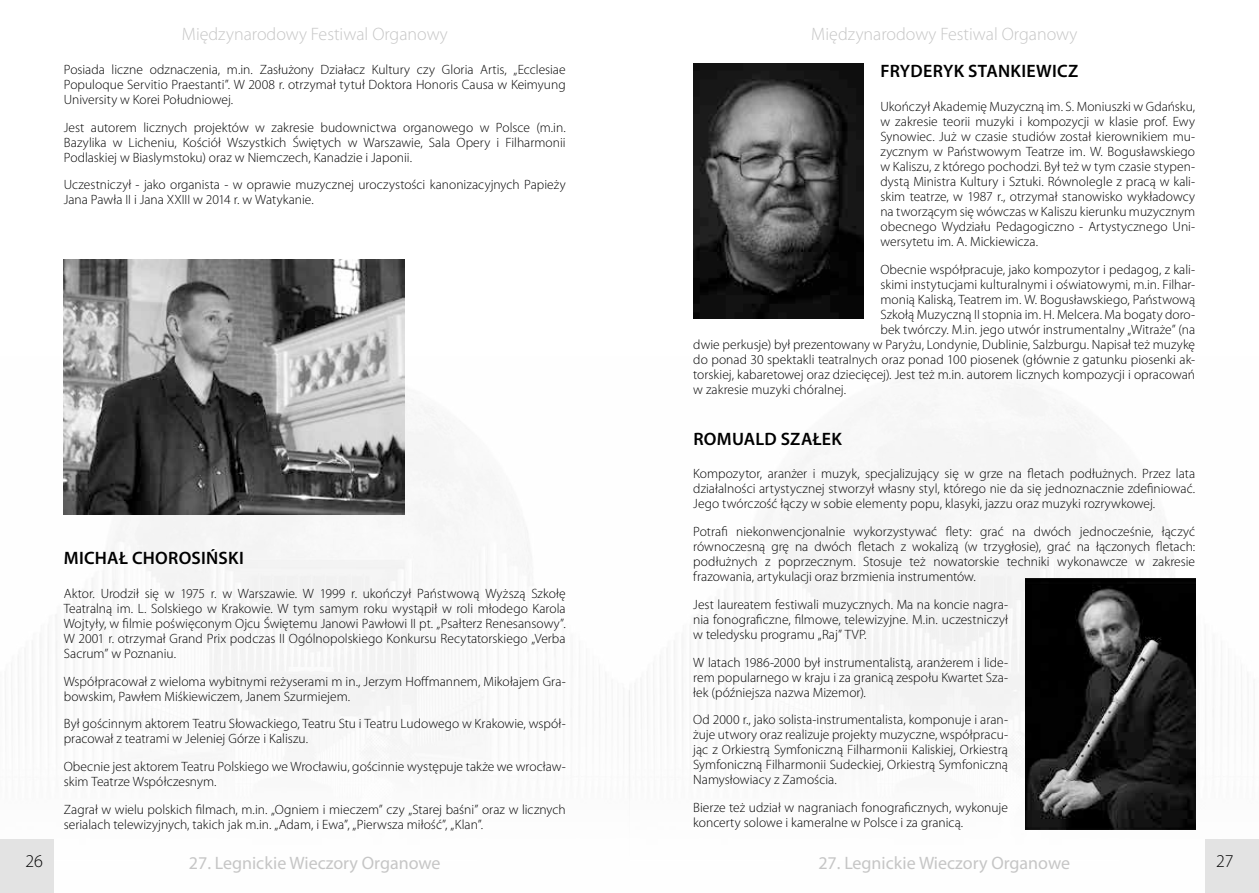
<style>
.page{position:relative;width:1259px;height:893px;background:#fff}
.page>*{position:absolute;margin:0;border:0;box-sizing:border-box;transform-origin:0 0}
.t1{font:300 18px "Myriad Pro";color:#c6c6c6}
.t2{font:18px "Myriad Pro";color:#c6c6c6}
.t3{font:600 18px "Myriad Pro";letter-spacing:.015em;color:#000}
.t4{font:300 18px "Myriad Pro";color:#000}
.t5{font:300 13.5px/15px "Myriad Pro";color:#000;text-align:justify}
</style>
<div class="page">
<img style="left:5px;top:356px;width:1209px;height:474px">
<img style="left:64px;top:259px;width:340px;height:255px">
<img style="left:693px;top:64px;width:170px;height:255px">
<img style="left:1025px;top:578px;width:170px;height:251px">
<div style="left:1205px;top:839px;width:54px;height:54px;background:#e3e3e3"></div>
<div style="left:0;top:839px;width:54px;height:54px;background:#e3e3e3"></div>
<h1 class="t1" style="left:182px;top:23px;width:267px">Międzynarodowy Festiwal Organowy</h1>
<p class="t5" style="left:64px;top:62px;width:503px">Posiada liczne odznaczenia, m.in. Zasłużony Działacz Kultury czy Gloria Artis, „Ecclesiae Populoque Servitio Praestanti”. W 2008 r. otrzymał tytuł Doktora Honoris Causa w Keimyung University w Korei Południowej.</p>
<p class="t5" style="left:64px;top:120px;width:503px">Jest autorem licznych projektów w zakresie budownictwa organowego w Polsce (m.in.<br>Bazylika w Licheniu, Kościół Wszystkich Świętych w Warszawie, Sala Opery i Filharmonii Podlaskiej w Biaslymstoku) oraz w Niemczech, Kanadzie i Japonii.</p>
<p class="t5" style="left:64px;top:177px;width:503px">Uczestniczył - jako organista - w oprawie muzycznej uroczystości kanonizacyjnych Papieży<br>Jana Pawła II i Jana XXIII w 2014 r. w Watykanie.</p>
<h1 class="t3" style="left:64px;top:547px;width:181px">MICHAŁ CHOROSIŃSKI</h1>
<p class="t5" style="left:64px;top:586px;width:503px">Aktor. Urodził się w 1975 r. w Warszawie. W 1999 r. ukończył Państwową Wyższą Szkołę Teatralną im. L. Solskiego w Krakowie. W tym samym roku wystąpił w roli młodego Karola Wojtyły, w filmie poświęconym Ojcu Świętemu Janowi Pawłowi II pt. „Psałterz Renesansowy”.<br>W 2001 r. otrzymał Grand Prix podczas II Ogólnopolskiego Konkursu Recytatorskiego „Verba Sacrum” w Poznaniu.</p>
<p class="t5" style="left:64px;top:674px;width:503px">Współpracował z wieloma wybitnymi reżyserami m in., Jerzym Hoffmannem, Mikołajem Gra&shy;bowskim, Pawłem Miśkiewiczem, Janem Szurmiejem.</p>
<p class="t5" style="left:64px;top:716px;width:503px">Był gościnnym aktorem Teatru Słowackiego, Teatru Stu i Teatru Ludowego w Krakowie, współ&shy;pracował z teatrami w Jeleniej Górze i Kaliszu.</p>
<p class="t5" style="left:64px;top:759px;width:503px">Obecnie jest aktorem Teatru Polskiego we Wrocławiu, gościnnie występuje także we wrocław&shy;skim Teatrze Współczesnym.</p>
<p class="t5" style="left:64px;top:802px;width:503px">Zagrał w wielu polskich filmach, m.in. „Ogniem i mieczem” czy „Starej baśni” oraz w licznych serialach telewizyjnych, takich jak m.in. „Adam, i Ewa”, „Pierwsza miłość”, „Klan”.</p>
<h1 class="t1" style="left:811px;top:23px;width:267px">Międzynarodowy Festiwal Organowy</h1>
<h1 class="t3" style="left:880px;top:60px;width:199px">FRYDERYK STANKIEWICZ</h1>
<p class="t5" style="left:880px;top:99px;width:316px">Ukończył Akademię Muzyczną im. S. Moniuszki w Gdańsku, w zakresie teorii muzyki i kompozycji w klasie prof. Ewy Synowiec. Już w czasie studiów został kierownikiem mu&shy;zycznym w Państwowym Teatrze im. W. Bogusławskiego w Kaliszu, z którego pochodzi. Był też w tym czasie stypen&shy;dystą Ministra Kultury i Sztuki. Równolegle z pracą w kali&shy;skim teatrze, w 1987 r., otrzymał stanowisko wykładowcy na tworzącym się wówczas w Kaliszu kierunku muzycznym obecnego Wydziału Pedagogiczno - Artystycznego Uni&shy;wersytetu im. A. Mickiewicza.</p>
<p class="t5" style="left:880px;top:262px;width:316px">Obecnie współpracuje, jako kompozytor i pedagog, z kali-</p>
<p class="t5" style="left:880px;top:277px;width:316px">skimi instytucjami kulturalnymi i oświatowymi, m.in. Filhar-</p>
<p class="t5" style="left:880px;top:292px;width:316px">monią Kaliską, Teatrem im. W. Bogusławskiego, Państwową</p>
<p class="t5" style="left:880px;top:307px;width:316px">Szkołą Muzyczną II stopnia im. H. Melcera. Ma bogaty doro-</p>
<p class="t5" style="left:880px;top:322px;width:316px">bek twórczy. M.in. jego utwór instrumentalny „Witraże” (na</p>
<p class="t5" style="left:693px;top:337px;width:503px">dwie perkusje) był prezentowany w Paryżu, Londynie, Dublinie, Salzburgu. Napisał też muzykę</p>
<p class="t5" style="left:693px;top:352px;width:503px">do ponad 30 spektakli teatralnych oraz ponad 100 piosenek (głównie z gatunku piosenki ak-</p>
<p class="t5" style="left:693px;top:367px;width:503px">torskiej, kabaretowej oraz dziecięcej). Jest też m.in. autorem licznych kompozycji i opracowań</p>
<p class="t5" style="left:693px;top:382px;width:154px">w zakresie muzyki chóralnej.</p>
<h1 class="t3" style="left:693px;top:427px;width:150px">ROMUALD SZAŁEK</h1>
<p class="t5" style="left:693px;top:466px;width:503px">Kompozytor, aranżer i muzyk, specjalizujący się w grze na fletach podłużnych. Przez lata działalności artystycznej stworzył własny styl, którego nie da się jednoznacznie zdefiniować.<br>Jego twórczość łączy w sobie elementy popu, klasyki, jazzu oraz muzyki rozrywkowej.</p>
<p class="t5" style="left:693px;top:524px;width:503px">Potrafi niekonwencjonalnie wykorzystywać flety: grać na dwóch jednocześnie, łączyć równoczesną grę na dwóch fletach z wokalizą (w trzygłosie), grać na łączonych fletach: podłużnych z poprzecznym. Stosuje też nowatorskie techniki wykonawcze w zakresie frazowania, artykulacji oraz brzmienia instrumentów.</p>
<p class="t5" style="left:693px;top:597px;width:316px">Jest laureatem festiwali muzycznych. Ma na koncie nagra&shy;nia fonograficzne, filmowe, telewizyjne. M.in. uczestniczył w teledysku programu „Raj” TVP.</p>
<p class="t5" style="left:693px;top:654px;width:316px">W latach 1986-2000 był instrumentalistą, aranżerem i lide&shy;rem popularnego w kraju i za granicą zespołu Kwartet Sza&shy;łek (późniejsza nazwa Mizemor).</p>
<p class="t5" style="left:693px;top:712px;width:316px">Od 2000 r., jako solista-instrumentalista, komponuje i aran&shy;żuje utwory oraz realizuje projekty muzyczne, współpracu&shy;jąc z Orkiestrą Symfoniczną Filharmonii Kaliskiej, Orkiestrą Symfoniczną Filharmonii Sudeckiej, Orkiestrą Symfoniczną Namysłowiacy z Zamościa.</p>
<p class="t5" style="left:693px;top:800px;width:316px">Bierze też udział w nagraniach fonograficznych, wykonuje koncerty solowe i kameralne w Polsce i za granicą.</p>
<h1 class="t4" style="left:25px;top:850px;width:19px">26</h1>
<h1 class="t4" style="left:1216px;top:850px;width:19px">27</h1>
<h1 class="t2" style="left:189px;top:851px;width:253px">27. Legnickie Wieczory Organowe</h1>
<h1 class="t2" style="left:818px;top:851px;width:253px">27. Legnickie Wieczory Organowe</h1>
</div>
